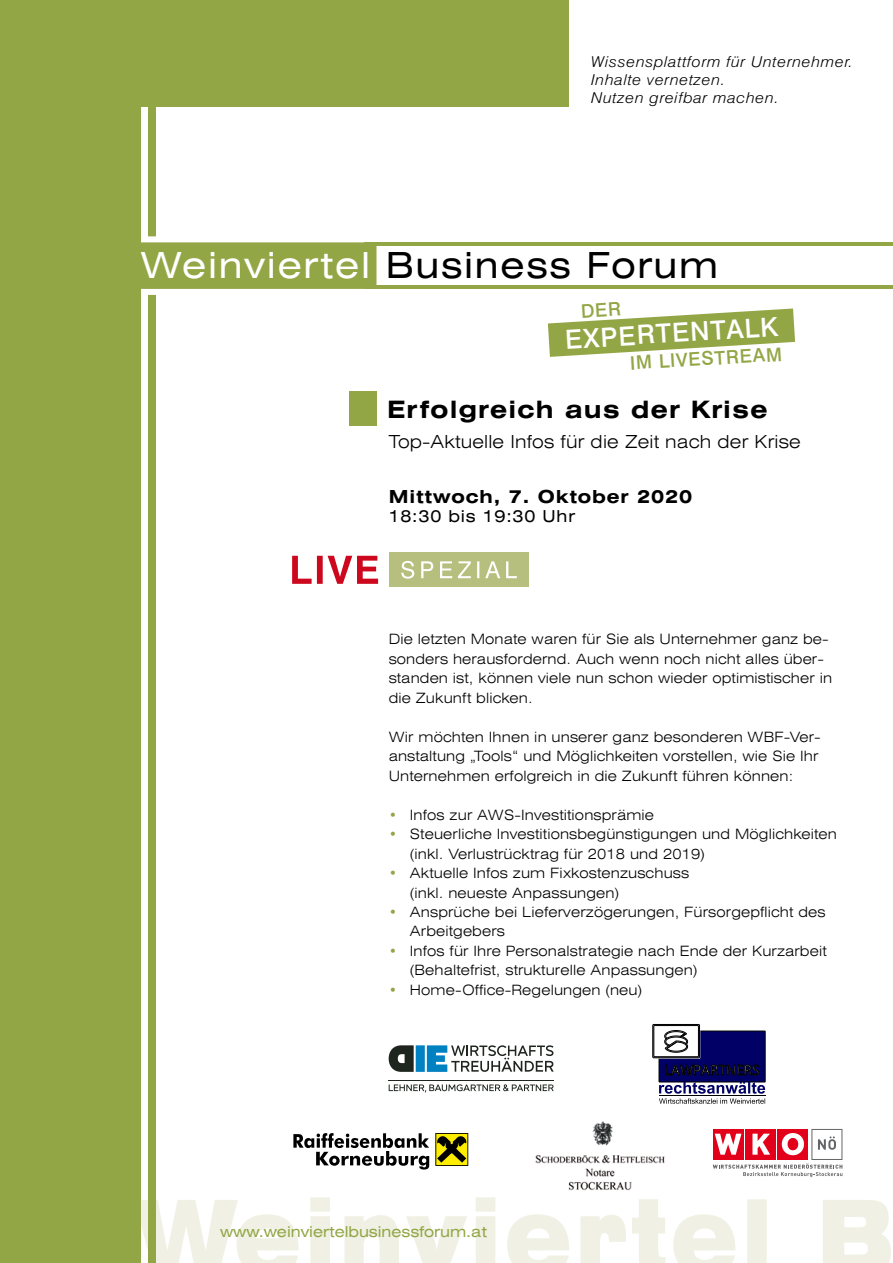
<style>
.page{position:relative;width:893px;height:1263px;background:#fff}
.page>*{position:absolute;margin:0;border:0;box-sizing:border-box;transform-origin:0 0}
.t1{font:expanded 36px "Swiss 721 BT";letter-spacing:.05em;color:#000}
.t2{font:500 26.4px "Swiss 721 BT";color:#fff}
.t3{font:700 expanded 24px "Swiss 721 BT";letter-spacing:.05em;color:#000}
.t4{font:500 18.9px "Swiss 721 BT";color:#93a646}
.t5{font:300 expanded 18px "Swiss 721 BT";letter-spacing:.01em;color:#000}
.t6{font:700 expanded 18px "Swiss 721 BT";letter-spacing:.05em;color:#000}
.t7{font:expanded 16.5px "Swiss 721 BT";letter-spacing:.05em;color:#000}
.t8{font:italic 300 15px/18px "Swiss 721 BT";letter-spacing:.04em;color:#000;scale:1.1 1}
.t9{font:expanded 15px "Swiss 721 BT";color:#93a646}
.t10{font:300 expanded 14.25px/19.5px "Swiss 721 BT";letter-spacing:.01em;color:#000}
.s1{color:#fff}
.s2{font-weight:700;color:#93a646}
</style>
<div class="page">
<svg style="left:140px;top:1197px;width:751px;height:66px"></svg>
<div style="left:148px;top:0;width:7px;height:1263px;background:#93a646"></div>
<svg style="left:140px;top:233px;width:237px;height:65px"></svg>
<hr style="left:365px;top:285px;width:528px;height:4px;background:#93a646">
<hr style="left:365px;top:242px;width:528px;height:4px;background:#93a646">
<div style="left:0;top:0;width:569px;height:106px;background:#93a646"></div>
<div style="left:0;top:0;width:140px;height:1263px;background:#93a646"></div>
<div style="left:349px;top:391px;width:28px;height:34px;background:#93a646"></div>
<hr style="left:389px;top:1080px;width:165px;height:1px;background:#1e251e">
<svg style="left:389px;top:1084px;width:165px;height:8px"></svg>
<svg style="left:389px;top:1045px;width:25px;height:27px"></svg>
<div style="left:416px;top:1045px;width:9px;height:27px;background:#0081c2"></div>
<svg style="left:427px;top:1045px;width:127px;height:27px"></svg>
<svg style="left:653px;top:1024px;width:112px;height:80px"></svg>
<hr style="left:659px;top:1095px;width:106px;height:1px;background:#000">
<svg style="left:435px;top:1133px;width:33px;height:33px"></svg>
<svg style="left:293px;top:1133px;width:136px;height:36px"></svg>
<div style="left:777px;top:1129px;width:31px;height:31px;background:#e2001a"></div>
<div style="left:745px;top:1129px;width:31px;height:31px;background:#e2001a"></div>
<svg style="left:752px;top:1134px;width:18px;height:21px"></svg>
<div style="left:713px;top:1129px;width:31px;height:31px;background:#e2001a"></div>
<svg style="left:715px;top:1134px;width:26px;height:21px"></svg>
<svg style="left:782px;top:1133px;width:22px;height:22px"></svg>
<div style="left:788px;top:1138px;width:10px;height:12px;background:#e2001a;border-radius:50%"></div>
<div style="left:788px;top:1138px;width:10px;height:12px;border:1px solid #e2001a;border-radius:50%"></div>
<div style="left:811px;top:1129px;width:31px;height:31px;border:1px solid #646567"></div>
<svg style="left:818px;top:1136px;width:18px;height:14px"></svg>
<svg style="left:713px;top:1163px;width:129px;height:14px"></svg>
<img style="left:536px;top:1121px;width:129px;height:69px">
<svg style="left:292px;top:556px;width:86px;height:28px"></svg>
<div style="left:389px;top:553px;width:140px;height:34px;background:#b6bf7d"></div>
<svg style="left:401px;top:561px;width:116px;height:18px"></svg>
<svg style="left:548px;top:308px;width:247px;height:49px"></svg>
<p class="t8" style="left:591px;top:53px;width:240px">Wissensplattform für Unternehmer.<br>Inhalte vernetzen.<br>Nutzen greifbar machen.</p>
<h1 class="t1" style="left:141px;top:244px;width:579px"><span class="s1">Weinviertel</span> Business Forum</h1>
<h2 class="t2" style="left:564px;top:322px;width:214px;rotate:-3deg">EXPERTENTALK</h2>
<h3 class="t4" style="left:630px;top:351px;width:154px;rotate:-3deg">IM LIVESTREAM</h3>
<h3 class="t3" style="left:387px;top:395px;width:382px">Erfolgreich aus der Krise</h3>
<p class="t5" style="left:389px;top:431px;width:414px">Top-Aktuelle Infos für die Zeit nach der Krise</p>
<p class="t6" style="left:389px;top:485px;width:305px">Mittwoch, 7. Oktober 2020</p>
<p class="t7" style="left:389px;top:506px;width:188px">18:30 bis 19:30 Uhr</p>
<p class="t10" style="left:389px;top:629px;width:445px">Die letzten Monate waren für Sie als Unternehmer ganz be&shy;sonders herausfordernd. Auch wenn noch nicht alles über&shy;standen ist, können viele nun schon wieder optimistischer in die Zukunft blicken.</p>
<p class="t10" style="left:389px;top:727px;width:434px">Wir möchten Ihnen in unserer ganz besonderen WBF-Ver&shy;anstaltung „Tools“ und Möglichkeiten vorstellen, wie Sie Ihr<br>Unternehmen erfolgreich in die Zukunft führen können:</p>
<p class="t10" style="left:389px;top:805px;width:267px"><span class="s2">•</span> Infos zur AWS-Investitionsprämie</p>
<p class="t10" style="left:410px;top:824px;width:429px;text-indent:-21px"><span class="s2">•</span> Steuerliche Investitionsbegünstigungen und Möglichkeiten (inkl. Verlustrücktrag für 2018 und 2019)</p>
<p class="t10" style="left:410px;top:863px;width:281px;text-indent:-21px"><span class="s2">•</span> Aktuelle Infos zum Fixkostenzuschuss (inkl. neueste Anpassungen)</p>
<p class="t10" style="left:410px;top:902px;width:417px;text-indent:-21px"><span class="s2">•</span> Ansprüche bei Lieferverzögerungen, Fürsorgepflicht des<br>Arbeitgebers</p>
<p class="t10" style="left:410px;top:941px;width:418px;text-indent:-21px"><span class="s2">•</span> Infos für Ihre Personalstrategie nach Ende der Kurzarbeit (Behaltefrist, strukturelle Anpassungen)</p>
<p class="t10" style="left:389px;top:980px;width:255px"><span class="s2">•</span> Home-Office-Regelungen (neu)</p>
<p class="t9" style="left:220px;top:1223px;width:268px">www.weinviertelbusinessforum.at</p>
</div>
